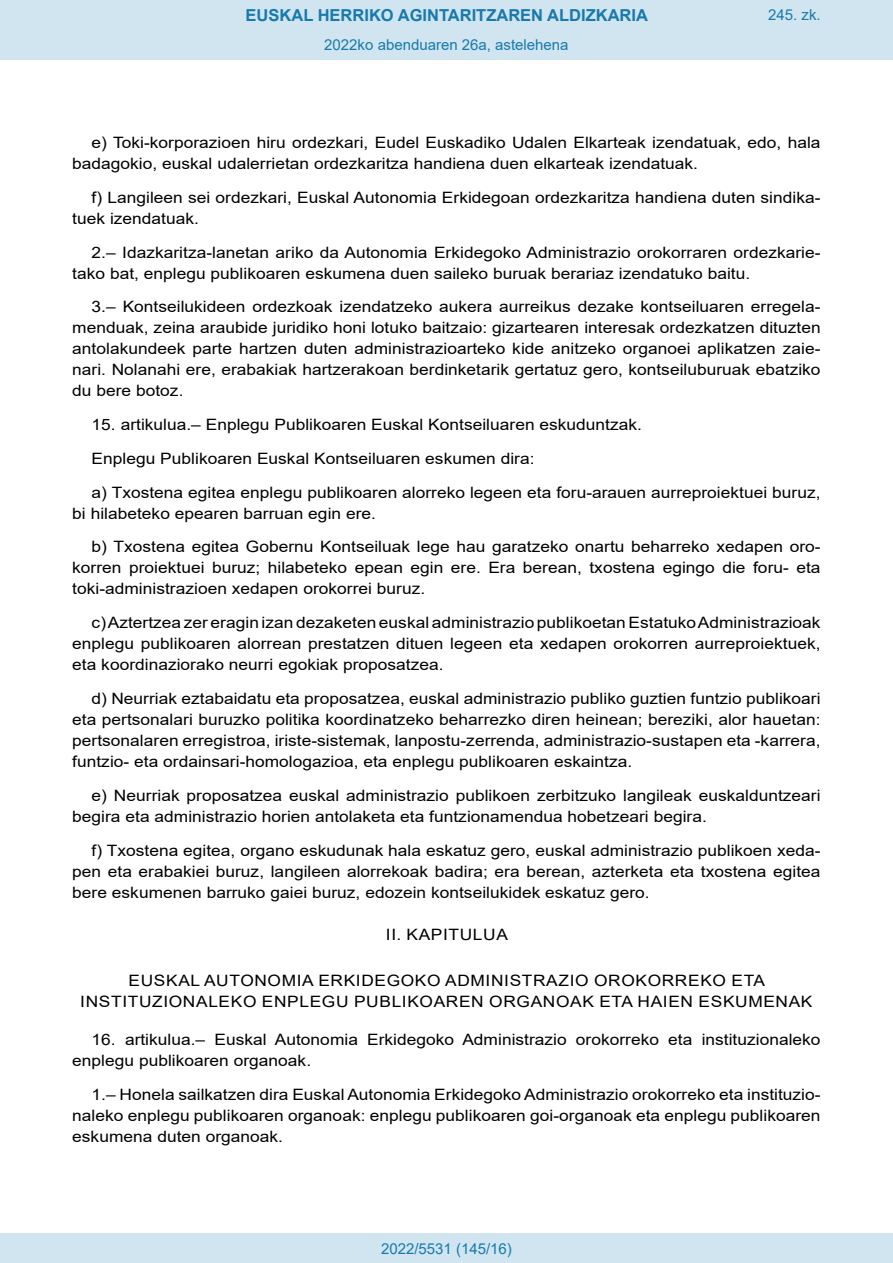
<style>
.page{position:relative;width:893px;height:1263px;background:#fff}
.page>*{position:absolute;margin:0;border:0;box-sizing:border-box;transform-origin:0 0}
.t1{font:700 16.5px "Arial";color:#1879ad}
.BOPVDetalle{font:15.6px/21px "Arial";color:#000;scale:1.11 1}
.BOPVClave{font:15.6px/21px "Arial";letter-spacing:.035em;color:#000;text-align:center;scale:1.11 1}
.Paginacion_Centro{font:15px "Arial";color:#1879ad}
</style>
<div class="page">
<div style="left:0;top:0;width:893px;height:60px;background:#d0e5f0"></div>
<div style="left:0;top:1233px;width:893px;height:30px;background:#d0e5f0"></div>
<p class="t1" style="left:246px;top:3px;width:404px">EUSKAL HERRIKO AGINTARITZAREN ALDIZKARIA</p>
<p class="Paginacion_Centro" style="left:324px;top:35px;width:246px">2022ko abenduaren 26a, astelehena</p>
<p class="Paginacion_Centro" style="left:768px;top:5px;width:54px">245. zk.</p>
<p class="BOPVDetalle" style="left:72px;top:132px;width:676px;text-indent:19px">e) Toki-korporazioen hiru ordezkari, Eudel Euskadiko Udalen Elkarteak izendatuak, edo, hala badagokio, euskal udalerrietan ordezkaritza handiena duen elkarteak izendatuak.</p>
<p class="BOPVDetalle" style="left:72px;top:187px;width:676px;text-indent:19px">f) Langileen sei ordezkari, Euskal Autonomia Erkidegoan ordezkaritza handiena duten sindika&shy;tuek izendatuak.</p>
<p class="BOPVDetalle" style="left:72px;top:242px;width:676px;text-indent:19px">2.– Idazkaritza-lanetan ariko da Autonomia Erkidegoko Administrazio orokorraren ordezkarie&shy;tako bat, enplegu publikoaren eskumena duen saileko buruak berariaz izendatuko baitu.</p>
<p class="BOPVDetalle" style="left:72px;top:296px;width:676px;text-align:justify;text-indent:19px">3.– Kontseilukideen ordezkoak izendatzeko aukera aurreikus dezake kontseiluaren erregela&shy;menduak, zeina araubide juridiko honi lotuko baitzaio: gizartearen interesak ordezkatzen dituzten antolakundeek parte hartzen duten administrazioarteko kide anitzeko organoei aplikatzen zaie&shy;nari. Nolanahi ere, erabakiak hartzerakoan berdinketarik gertatuz gero, kontseiluburuak ebatziko du bere botoz.</p>
<p class="BOPVDetalle" style="left:92px;top:414px;width:497px">15. artikulua.– Enplegu Publikoaren Euskal Kontseiluaren eskuduntzak.</p>
<p class="BOPVDetalle" style="left:92px;top:448px;width:400px">Enplegu Publikoaren Euskal Kontseiluaren eskumen dira:</p>
<p class="BOPVDetalle" style="left:72px;top:482px;width:676px;text-indent:19px">a) Txostena egitea enplegu publikoaren alorreko legeen eta foru-arauen aurreproiektuei buruz, bi hilabeteko epearen barruan egin ere.</p>
<p class="BOPVDetalle" style="left:72px;top:536px;width:676px;text-align:justify;text-indent:19px">b) Txostena egitea Gobernu Kontseiluak lege hau garatzeko onartu beharreko xedapen oro&shy;korren proiektuei buruz; hilabeteko epean egin ere. Era berean, txostena egingo die foru- eta toki-administrazioen xedapen orokorrei buruz.</p>
<p class="BOPVDetalle" style="left:72px;top:612px;width:676px;text-align:justify;text-indent:19px">c) Aztertzea zer eragin izan dezaketen euskal administrazio publikoetan Estatuko Administrazioak enplegu publikoaren alorrean prestatzen dituen legeen eta xedapen orokorren aurreproiektuek, eta koordinaziorako neurri egokiak proposatzea.</p>
<p class="BOPVDetalle" style="left:72px;top:688px;width:676px;text-align:justify;text-indent:19px">d) Neurriak eztabaidatu eta proposatzea, euskal administrazio publiko guztien funtzio publikoari eta pertsonalari buruzko politika koordinatzeko beharrezko diren heinean; bereziki, alor hauetan: pertsonalaren erregistroa, iriste-sistemak, lanpostu-zerrenda, administrazio-sustapen eta -karrera, funtzio- eta ordainsari-homologazioa, eta enplegu publikoaren eskaintza.</p>
<p class="BOPVDetalle" style="left:72px;top:785px;width:676px;text-indent:19px">e) Neurriak proposatzea euskal administrazio publikoen zerbitzuko langileak euskalduntzeari begira eta administrazio horien antolaketa eta funtzionamendua hobetzeari begira.</p>
<p class="BOPVDetalle" style="left:72px;top:839px;width:676px;text-align:justify;text-indent:19px">f) Txostena egitea, organo eskudunak hala eskatuz gero, euskal administrazio publikoen xeda&shy;pen eta erabakiei buruz, langileen alorrekoak badira; era berean, azterketa eta txostena egitea bere eskumenen barruko gaiei buruz, edozein kontseilukidek eskatuz gero.</p>
<p class="BOPVClave" style="left:386px;top:924px;width:111px">II. KAPITULUA</p>
<p class="BOPVClave" style="left:80px;top:970px;width:661px">EUSKAL AUTONOMIA ERKIDEGOKO ADMINISTRAZIO OROKORREKO ETA<br>INSTITUZIONALEKO ENPLEGU PUBLIKOAREN ORGANOAK ETA HAIEN ESKUMENAK</p>
<p class="BOPVDetalle" style="left:72px;top:1029px;width:676px;text-indent:19px">16. artikulua.– Euskal Autonomia Erkidegoko Administrazio orokorreko eta instituzionaleko enplegu publikoaren organoak.</p>
<p class="BOPVDetalle" style="left:72px;top:1084px;width:676px;text-align:justify;text-indent:19px">1.– Honela sailkatzen dira Euskal Autonomia Erkidegoko Administrazio orokorreko eta instituzio&shy;naleko enplegu publikoaren organoak: enplegu publikoaren goi-organoak eta enplegu publikoaren eskumena duten organoak.</p>
<p class="Paginacion_Centro" style="left:381px;top:1238px;width:132px">2022/5531 (145/16)</p>
</div>
